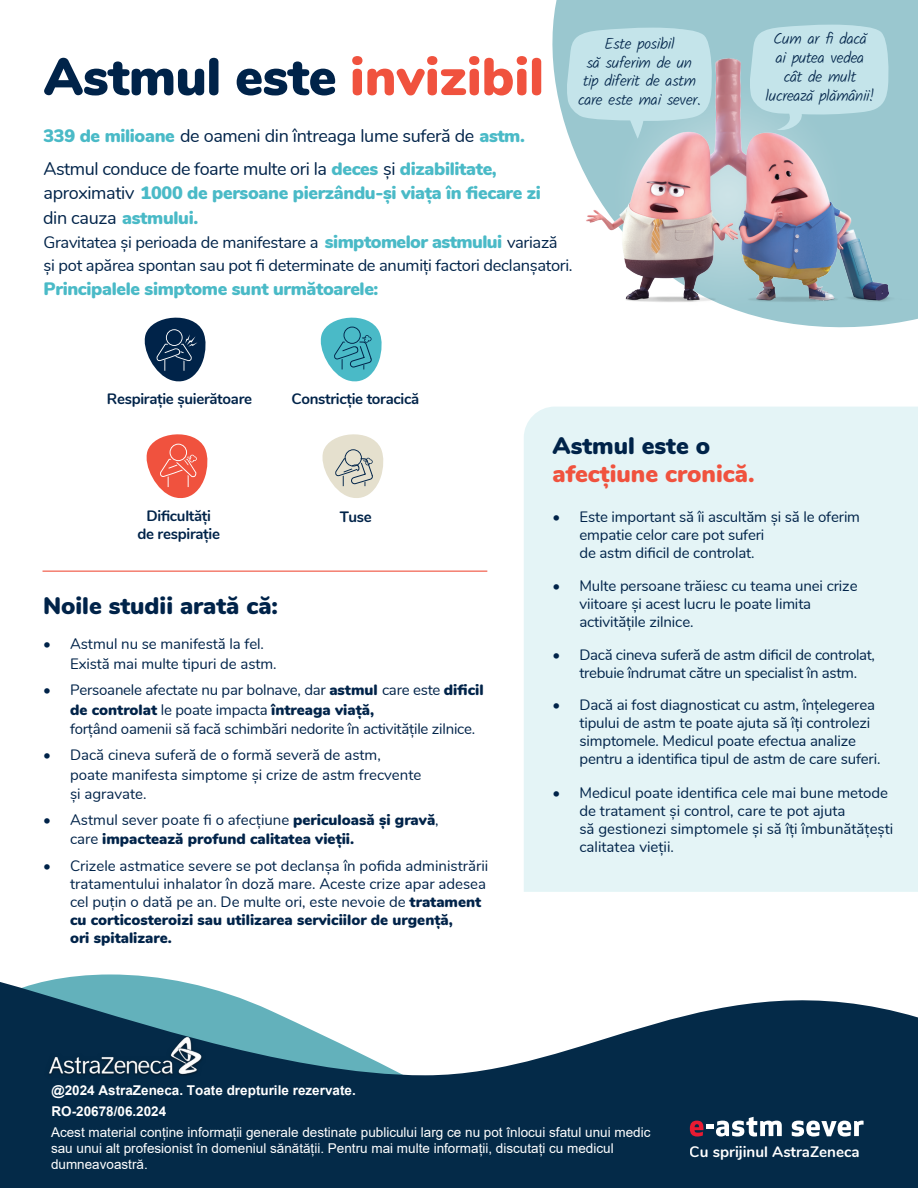
<style>
.page{position:relative;width:918px;height:1188px;background:#fff}
.page>*{position:absolute;margin:0;border:0;box-sizing:border-box;transform-origin:0 0}
.t1{font:900 52.5px "Nunito";letter-spacing:-.005em;color:#002349}
.t2{font:900 24px "Nunito";color:#002349}
.t3{font:900 24px "Nunito";color:#f0523e}
.t4{font:900 18px/24.8px "Nunito";letter-spacing:-.02em;color:#4abac7}
.t5{font:18px/32.5px "Nunito";letter-spacing:-.02em;color:#002349}
.t6{font:16.5px/22.5px "Nunito";letter-spacing:-.02em;color:#002349}
.t7{font:300 15.75px/18.9px "Kalam";letter-spacing:-.02em;color:#002349;text-align:center}
.t8{font:700 15.15px "Nunito";color:#fff}
.t9{font:15px/18px "Nunito";letter-spacing:-.01em;color:#002349}
.t10{font:900 15px/19.5px "Nunito";color:#002349}
.t11{font:700 15px/18px "Nunito";letter-spacing:-.02em;color:#002349;text-align:center}
.t12{font:13.5px/16.2px "Arial";color:#fff}
.t13{font:700 13.5px/20.9px "Arial";color:#fff}
.s1{color:#f0523e}
.s2{font-weight:900;color:#4abac7}
.s3{font-weight:400;color:#002349}
.s4{font-weight:900;font-size:18px;color:#4abac7}
.s5{font-weight:900}
.s6{font-weight:400}
</style>
<div class="page">
<svg style="left:552px;top:0;width:366px;height:328px;background:#a8cfd6"></svg>
<div style="left:524px;top:407px;width:394px;height:485px;background:#e4f4f6"></div>
<img style="left:552px;top:54px;width:366px;height:267px">
<svg style="left:567px;top:28px;width:146px;height:111px;background:#bcdde4"></svg>
<svg style="left:750px;top:25px;width:140px;height:107px;background:#bbdde4"></svg>
<hr style="left:43px;top:571px;width:444px;height:1px;background:#f0523e">
<svg style="left:322px;top:434px;width:62px;height:64px"></svg>
<svg style="left:146px;top:434px;width:62px;height:65px"></svg>
<svg style="left:320px;top:317px;width:62px;height:65px"></svg>
<svg style="left:144px;top:317px;width:62px;height:65px"></svg>
<svg style="left:0;top:974px;width:918px;height:214px;fill:#042a48"></svg>
<svg style="left:690px;top:1121px;width:14px;height:16px"></svg>
<div style="left:706px;top:1124px;width:8px;height:5px;background:#fff"></div>
<svg style="left:716px;top:1117px;width:66px;height:20px"></svg>
<svg style="left:792px;top:1121px;width:72px;height:16px"></svg>
<img style="left:45px;top:1033px;width:161px;height:47px">
<p class="t7" style="left:578px;top:35px;width:124px">Este posibil<br>să suferim de un tip diferit de astm care este mai sever.</p>
<p class="t7" style="left:766px;top:30px;width:110px">Cum ar fi dacă<br>ai putea vedea cât de mult lucrează plămânii!</p>
<h1 class="t1" style="left:44px;top:38px;width:502px">Astmul este <span class="s1">invizibil</span></h1>
<p class="t5" style="left:44px;top:119px;width:483px"><span class="s2">339 de milioane</span> de oameni din întreaga lume suferă de <span class="s2">astm.<br></span>Astmul conduce de foarte multe ori la <span class="s2">deces</span> și <span class="s2">dizabilitate,</span></p>
<p class="t4" style="left:43px;top:179px;width:499px"><span class="s3">aproximativ</span> 1000 de persoane pierzându-și viața în fiecare zi <span class="s3">din cauza</span> astmului.</p>
<p class="t6" style="left:44px;top:230px;width:531px">Gravitatea și perioada de manifestare a <span class="s4">simptomelor astmului</span> variază și pot apărea spontan sau pot fi determinate de anumiți factori declanșatori.</p>
<p class="t4" style="left:44px;top:275px;width:336px">Principalele simptome sunt următoarele:</p>
<p class="t11" style="left:107px;top:389px;width:147px">Respirație șuierătoare</p>
<p class="t11" style="left:137px;top:506px;width:84px">Dificultăți de respirație</p>
<p class="t11" style="left:292px;top:389px;width:129px">Constricție toracică</p>
<p class="t11" style="left:340px;top:507px;width:33px">Tuse</p>
<h2 class="t2" style="left:43px;top:588px;width:237px">Noile studii arată că:</h2>
<p class="t9" style="left:70px;top:634px;width:208px;line-height:19.5px;text-indent:-27px">• Astmul nu se manifestă la fel.<br>Există mai multe tipuri de astm.</p>
<p class="t9" style="left:70px;top:680px;width:415px;line-height:19.5px;text-indent:-27px">• Persoanele afectate nu par bolnave, dar <span class="s5">astmul</span> care este <span class="s5">dificil de controlat</span> le poate impacta <span class="s5">întreaga viață,<br></span>forțând oamenii să facă schimbări nedorite în activitățile zilnice.</p>
<p class="t9" style="left:70px;top:744px;width:353px;line-height:19.5px;text-indent:-27px">• Dacă cineva suferă de o formă severă de astm, poate manifesta simptome și crize de astm frecvente și agravate.</p>
<p class="t10" style="left:70px;top:809px;width:370px;text-indent:-27px"><span class="s6">• Astmul sever poate fi o afecțiune</span> periculoasă și gravă<span class="s6">, care</span> impactează profund calitatea vieții.</p>
<p class="t9" style="left:70px;top:856px;width:420px;text-indent:-27px">• Crizele astmatice severe se pot declanșa în pofida administrării tratamentului inhalator în doză mare. Aceste crize apar adesea cel puțin o dată pe an. De multe ori, este nevoie de <span class="s5">tratament cu corticosteroizi sau utilizarea serviciilor de urgență,<br>ori spitalizare.</span></p>
<h2 class="t2" style="left:552px;top:427px;width:159px">Astmul este o</h2>
<h2 class="t3" style="left:552px;top:456px;width:204px">afecțiune cronică.</h2>
<p class="t9" style="left:579px;top:507px;width:282px;text-indent:-27px">• Este important să îi ascultăm și să le oferim empatie celor care pot suferi<br>de astm dificil de controlat.</p>
<p class="t9" style="left:579px;top:576px;width:280px;text-indent:-27px">• Multe persoane trăiesc cu teama unei crize viitoare și acest lucru le poate limita activitățile zilnice.</p>
<p class="t9" style="left:579px;top:645px;width:297px;text-indent:-27px">• Dacă cineva suferă de astm dificil de controlat, trebuie îndrumat către un specialist în astm.</p>
<p class="t9" style="left:579px;top:695px;width:303px;text-indent:-27px">• Dacă ai fost diagnosticat cu astm, înțelegerea tipului de astm te poate ajuta să îți controlezi simptomele. Medicul poate efectua analize pentru a identifica tipul de astm de care suferi.</p>
<p class="t9" style="left:579px;top:783px;width:315px;text-indent:-27px">• Medicul poate identifica cele mai bune metode de tratament și control, care te pot ajuta<br>să gestionezi simptomele și să îți îmbunătățești calitatea vieții.</p>
<p class="t13" style="left:52px;top:1080px;width:306px">@2024 AstraZeneca. Toate drepturile rezervate.<br>RO-20678/06.2024</p>
<p class="t12" style="left:51px;top:1124px;width:601px">Acest material conține informații generale destinate publicului larg ce nu pot înlocui sfatul unui medic sau unui alt profesionist în domeniul sănătății. Pentru mai multe informații, discutați cu medicul dumneavoastră.</p>
<p class="t8" style="left:690px;top:1141px;width:171px">Cu sprijinul AstraZeneca</p>
</div>
